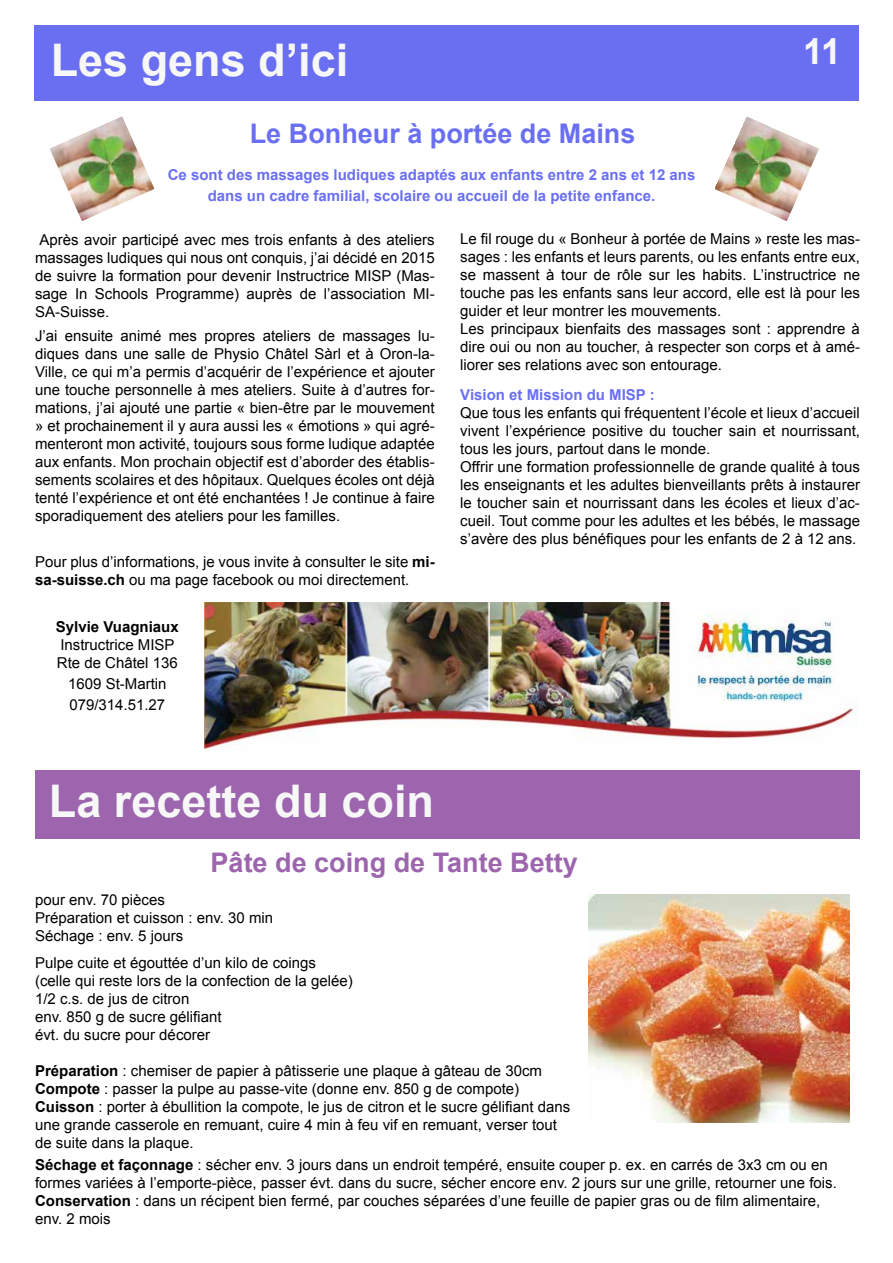
<style>
.page{position:relative;width:893px;height:1263px;background:#fff}
.page>*{position:absolute;margin:0;border:0;box-sizing:border-box;transform-origin:0 0}
.t1{font:700 45px "Arial";color:#f7f7f7}
.t2{font:700 36px "Arial";color:#f7f7f7}
.t3{font:700 27px "Arial";color:#6a6ff2}
.t4{font:700 27px "Arial";color:#9c65ae}
.t5{font:15px/18px "Arial";color:#000}
.t6{font:700 15px/21px "Arial";color:#6a6ff2;text-align:center}
.t7{font:700 15px "Arial";color:#000}
.s1{font-weight:700}
</style>
<div class="page">
<div style="left:34px;top:26px;width:825px;height:75px;background:#6a6ff2"></div>
<img style="left:50px;top:116px;width:104px;height:105px">
<img style="left:714px;top:116px;width:105px;height:105px">
<img style="left:205px;top:602px;width:652px;height:148px">
<div style="left:35px;top:770px;width:825px;height:68px;background:#9c65ae"></div>
<img style="left:588px;top:894px;width:261px;height:228px">
<h1 class="t1" style="left:51px;top:30px;width:299px">Les gens d’ici</h1>
<h3 class="t3" style="left:250px;top:116px;width:387px">Le Bonheur à portée de Mains</h3>
<p class="t6" style="left:168px;top:165px;width:529px">Ce sont des massages ludiques adaptés aux enfants entre 2 ans et 12 ans dans un cadre familial, scolaire ou accueil de la petite enfance.</p>
<h2 class="t2" style="left:803px;top:28px;width:40px">11</h2>
<p class="t5" style="left:35px;top:231px;width:401px;text-align:justify;text-indent:5px">Après avoir participé avec mes trois enfants à des ateliers massages ludiques qui nous ont conquis, j’ai décidé en 2015 de suivre la formation pour devenir Instructrice MISP (Mas&shy;sage In Schools Programme) auprès de l’association MI-SA-Suisse.</p>
<p class="t5" style="left:35px;top:327px;width:401px;text-align:justify">J’ai ensuite animé mes propres ateliers de massages lu&shy;diques dans une salle de Physio Châtel Sàrl et à Oron-la-Ville, ce qui m’a permis d’acquérir de l’expérience et ajouter une touche personnelle à mes ateliers. Suite à d’autres for&shy;mations, j’ai ajouté une partie « bien-être par le mouvement » et prochainement il y aura aussi les « émotions » qui agré&shy;menteront mon activité, toujours sous forme ludique adaptée aux enfants. Mon prochain objectif est d’aborder des établis&shy;sements scolaires et des hôpitaux. Quelques écoles ont déjà tenté l’expérience et ont été enchantées ! Je continue à faire sporadiquement des ateliers pour les familles.</p>
<p class="t5" style="left:35px;top:553px;width:401px">Pour plus d’informations, je vous invite à consulter le site <span class="s1">mi&shy;sa-suisse.ch</span> ou ma page facebook ou moi directement.</p>
<p class="t7" style="left:56px;top:617px;width:124px">Sylvie Vuagniaux</p>
<p class="t5" style="left:57px;top:636px;width:122px">Instructrice MISP<br>Rte de Châtel 136</p>
<p class="t5" style="left:68px;top:673px;width:100px;line-height:21px">1609 St-Martin<br>079/314.51.27</p>
<p class="t5" style="left:460px;top:230px;width:401px">Le fil rouge du « Bonheur à portée de Mains » reste les mas&shy;sages : les enfants et leurs parents, ou les enfants entre eux, se massent à tour de rôle sur les habits. L’instructrice ne touche pas les enfants sans leur accord, elle est là pour les guider et leur montrer les mouvements.<br>Les principaux bienfaits des massages sont : apprendre à dire oui ou non au toucher, à respecter son corps et à amé&shy;liorer ses relations avec son entourage.</p>
<p class="t6" style="left:460px;top:385px;width:196px">Vision et Mission du MISP :</p>
<p class="t5" style="left:460px;top:404px;width:401px">Que tous les enfants qui fréquentent l’école et lieux d’accueil vivent l’expérience positive du toucher sain et nourrissant, tous les jours, partout dans le monde.<br>Offrir une formation professionnelle de grande qualité à tous les enseignants et les adultes bienveillants prêts à instaurer le toucher sain et nourrissant dans les écoles et lieux d’ac&shy;cueil. Tout comme pour les adultes et les bébés, le massage s’avère des plus bénéfiques pour les enfants de 2 à 12 ans.</p>
<h1 class="t1" style="left:49px;top:772px;width:387px">La recette du coin</h1>
<h3 class="t4" style="left:211px;top:844px;width:369px">Pâte de coing de Tante Betty</h3>
<p class="t5" style="left:35px;top:891px;width:240px">pour env. 70 pièces<br>Préparation et cuisson : env. 30 min<br>Séchage : env. 5 jours</p>
<p class="t5" style="left:35px;top:954px;width:319px">Pulpe cuite et égouttée d’un kilo de coings (celle qui reste lors de la confection de la gelée)<br>1/2 c.s. de jus de citron<br>env. 850 g de sucre gélifiant<br>évt. du sucre pour décorer</p>
<p class="t5" style="left:35px;top:1062px;width:537px"><span class="s1">Préparation</span> : chemiser de papier à pâtisserie une plaque à gâteau de 30cm <span class="s1">Compote</span> : passer la pulpe au passe-vite (donne env. 850 g de compote)<br><span class="s1">Cuisson</span> : porter à ébullition la compote, le jus de citron et le sucre gélifiant dans une grande casserole en remuant, cuire 4 min à feu vif en remuant, verser tout de suite dans la plaque.</p>
<p class="t5" style="left:35px;top:1156px;width:803px"><span class="s1">Séchage et façonnage</span> : sécher env. 3 jours dans un endroit tempéré, ensuite couper p. ex. en carrés de 3x3 cm ou en formes variées à l’emporte-pièce, passer évt. dans du sucre, sécher encore env. 2 jours sur une grille, retourner une fois.<br><span class="s1">Conservation</span> : dans un récipent bien fermé, par couches séparées d’une feuille de papier gras ou de film alimentaire, env. 2 mois</p>
</div>
